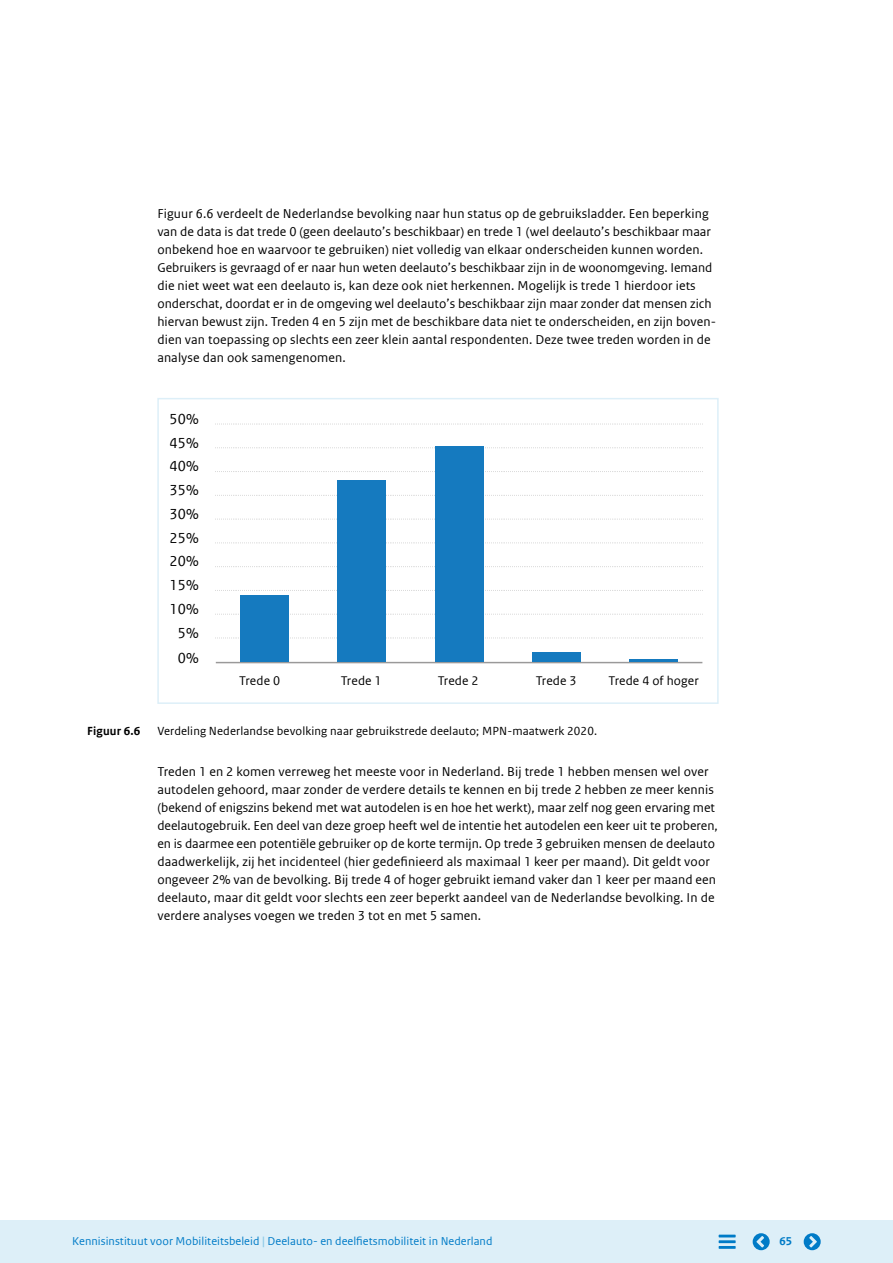
<style>
.page{position:relative;width:893px;height:1263px;background:#fff}
.page>*{position:absolute;margin:0;border:0;box-sizing:border-box;transform-origin:0 0}
.t1{font:15.3px "Rijksoverheid Sans Web Text";letter-spacing:.01em;color:#000}
._5i_05_Bodytekst_9_1{font:13.5px/18px "Rijksoverheid Sans Web Text";letter-spacing:.005em;color:#000}
.t2{font:13.2px "Rijksoverheid Sans Web Text";letter-spacing:.01em;color:#000}
._5i_07_Figuur_8_25-3{font:12.3px "Rijksoverheid Sans Web Text Regular 2";letter-spacing:.01em;color:#000}
._5i_07_Figuur_8_25-3-2{font:12.3px "Rijksoverheid Sans Web Text Bold 2";letter-spacing:.01em;color:#000}
.t3{font:12px "Rijksoverheid Sans Web Text Regular 2";letter-spacing:.005em;color:#007bc7}
.t4{font:12px "Rijksoverheid Sans Web Text Bold 2";color:#007bc7}
.s1{font-family:"Rijksoverheid Sans Web Text Regular 2"}
.s2{font-family:"Rijksoverheid Sans Web Text"}
.s3{font-family:"Rijksoverheid Sans Web Text Bold 2";font-size:12.75px;color:#8fcae7}
</style>
<div class="page">
<hr style="left:216px;top:662px;width:486px;height:1px;background:#9a9999">
<svg style="left:217px;top:638px;width:484px;height:1px"></svg>
<svg style="left:217px;top:614px;width:484px;height:1px"></svg>
<svg style="left:217px;top:590px;width:484px;height:1px"></svg>
<svg style="left:217px;top:566px;width:484px;height:1px"></svg>
<svg style="left:217px;top:542px;width:484px;height:1px"></svg>
<svg style="left:217px;top:519px;width:484px;height:1px"></svg>
<svg style="left:217px;top:495px;width:484px;height:1px"></svg>
<svg style="left:217px;top:471px;width:484px;height:1px"></svg>
<svg style="left:217px;top:447px;width:484px;height:1px"></svg>
<svg style="left:217px;top:424px;width:484px;height:1px"></svg>
<hr style="left:629px;top:659px;width:49px;height:3px;background:#157abf">
<div style="left:532px;top:653px;width:49px;height:9px;background:#157abf"></div>
<div style="left:435px;top:446px;width:48px;height:216px;background:#157abf"></div>
<div style="left:337px;top:481px;width:49px;height:181px;background:#157abf"></div>
<div style="left:240px;top:595px;width:49px;height:67px;background:#157abf"></div>
<div style="left:157px;top:398px;width:562px;height:306px;border:2px solid #ddeff8"></div>
<div style="left:0;top:1220px;width:893px;height:43px;background:#ddeff8"></div>
<hr style="left:719px;top:1246px;width:17px;height:3px;background:#007bc7">
<hr style="left:719px;top:1240px;width:17px;height:3px;background:#007bc7">
<hr style="left:719px;top:1234px;width:17px;height:3px;background:#007bc7">
<svg style="left:753px;top:1233px;width:17px;height:17px"></svg>
<svg style="left:804px;top:1233px;width:17px;height:17px"></svg>
<p class="_5i_05_Bodytekst_9_1" style="left:157px;top:204px;width:560px">Figuur 6.6 verdeelt de Nederlandse bevolking naar hun status op de gebruiksladder. Een beperking van de data is dat trede 0 (geen deelauto’s beschikbaar) en trede 1 (wel deelauto’s beschikbaar maar onbekend hoe en waarvoor te gebruiken) niet volledig van elkaar onderscheiden kunnen worden.<br>Gebruikers is gevraagd of er naar hun weten deelauto’s beschikbaar zijn in de woonomgeving. Iemand die niet weet wat een deelauto is, kan deze ook niet herkennen. Mogelijk is trede 1 hierdoor iets onderschat, doordat er in de omgeving wel deelauto’s beschikbaar zijn maar zonder dat mensen zich <span class="s1">hiervan bewust zijn. Treden 4 en 5 zijn met de beschikbare data niet te onderscheiden, en zijn boven&shy;</span>dien van toepassing op slechts een zeer klein aantal respondenten. Deze twee treden worden in de analyse dan ook samengenomen.</p>
<p class="t1" style="left:170px;top:410px;width:31px">50%</p>
<p class="t1" style="left:170px;top:434px;width:31px">45%</p>
<p class="t1" style="left:170px;top:458px;width:31px">40%</p>
<p class="t1" style="left:170px;top:481px;width:31px">35%</p>
<p class="t1" style="left:170px;top:505px;width:31px">30%</p>
<p class="t1" style="left:170px;top:529px;width:31px">25%</p>
<p class="t1" style="left:170px;top:553px;width:31px">20%</p>
<p class="t1" style="left:170px;top:576px;width:31px">15%</p>
<p class="t1" style="left:170px;top:600px;width:31px">10%</p>
<p class="t1" style="left:178px;top:624px;width:22px">5%</p>
<p class="t1" style="left:178px;top:649px;width:22px">0%</p>
<p class="t2" style="left:239px;top:673px;width:42px">Trede 0</p>
<p class="t2" style="left:341px;top:673px;width:42px">Trede 1</p>
<p class="t2" style="left:438px;top:673px;width:42px">Trede 2</p>
<p class="t2" style="left:536px;top:673px;width:42px">Trede 3</p>
<p class="t2" style="left:608px;top:673px;width:92px">Trede 4 of hoger</p>
<p class="_5i_07_Figuur_8_25-3-2" style="left:87px;top:724px;width:55px">Figuur 6.6</p>
<p class="_5i_07_Figuur_8_25-3" style="left:157px;top:724px;width:441px">Verdeling Nederlandse bevolking naar gebruikstrede deelauto; MPN-maatwerk 2020.</p>
<p class="_5i_05_Bodytekst_9_1" style="left:157px;top:762px;width:562px"><span class="s1">Treden 1 en 2 komen verreweg het meeste voor in Nederland. Bij trede 1 hebben mensen wel over </span>autodelen gehoord, maar zonder de verdere details te kennen en bij trede 2 hebben ze meer kennis (bekend of enigszins bekend met wat autodelen is en hoe het werkt), maar zelf nog geen ervaring met deelautogebruik. Een deel van deze groep heeft wel de intentie het autodelen een keer uit te proberen, en is daarmee een potentiële gebruiker op de korte termijn. Op trede 3 gebruiken mensen de deelauto <span class="s1">daadwerkelijk, zij het incidenteel (hier gedefinieerd als maximaal 1 keer per maand). Dit geldt voor </span>ongeveer 2% van de bevolking. Bij trede 4 of hoger gebruikt iemand vaker dan 1 keer per maand een deelauto, maar dit geldt voor slechts een zeer beperkt aandeel van de Nederlandse bevolking. In de verdere analyses voegen we treden 3 tot en met 5 samen.</p>
<p class="t3" style="left:72px;top:1234px;width:422px"><span class="s2">Kennisinstituut voor Mobiliteitsbeleid</span> <span class="s3">|</span> Deelauto- en deelfietsmobiliteit in Nederland</p>
<p class="t4" style="left:779px;top:1234px;width:14px">65</p>
</div>
